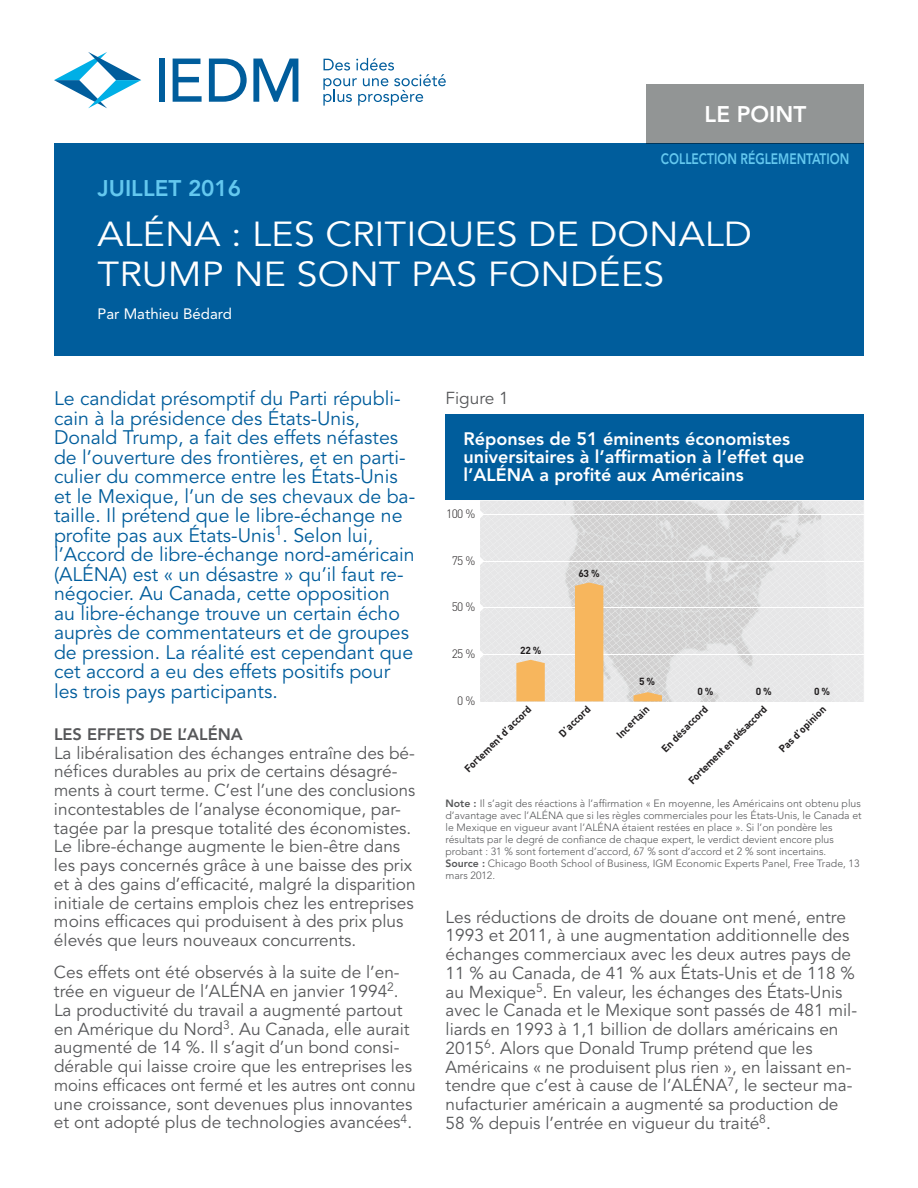
<style>
.page{position:relative;width:918px;height:1188px;background:#fff}
.page>*{position:absolute;margin:0;border:0;box-sizing:border-box;transform-origin:0 0}
.t1{font:34.5px/40.5px "Avenir LT Std";color:#fff;scale:1.1 1}
.t2{font:800 22.5px "Avenir LT Std";color:#64c8ef}
.t3{font:800 22.5px "Avenir LT Std";color:#fff}
.t4{font:19.5px/19.5px "Avenir LT Std";color:#005d9c}
.t5{font:800 18px/18px "Avenir LT Std";color:#fff}
.t6{font:17.25px/18.8px "Avenir LT Std";color:#57585a}
.t7{font:800 16.5px "Avenir LT Std";color:#57585a}
.t8{font:800 15px "Avenir LT Std";color:#64c8ef;scale:.8 1}
.t9{font:15px "Avenir LT Std";color:#fff}
.t10{font:300 12px "DIN";letter-spacing:-.05em;color:#201d1e}
.t11{font:300 10.5px/12px "Avenir LT Std";color:#57585a}
.t12{font:700 10.2px "DIN";color:#201d1e}
.s1{font-weight:800}
</style>
<div class="page">
<div style="left:54px;top:144px;width:810px;height:212px;background:#005d9c"></div>
<svg style="left:323px;top:58px;width:123px;height:48px"></svg>
<div style="left:159px;top:59px;width:6px;height:43px;background:#005d9c"></div>
<svg style="left:173px;top:59px;width:29px;height:43px"></svg>
<svg style="left:209px;top:59px;width:38px;height:43px"></svg>
<svg style="left:253px;top:59px;width:45px;height:43px"></svg>
<svg style="left:54px;top:52px;width:87px;height:56px"></svg>
<div style="left:647px;top:84px;width:217px;height:60px;background:#929595"></div>
<svg style="left:480px;top:501px;width:384px;height:201px;background:#e2ded9"></svg>
<div style="left:446px;top:414px;width:418px;height:86px;background:#005d9c"></div>
<h2 class="t3" style="left:705px;top:101px;width:103px">LE POINT</h2>
<p class="t8" style="left:661px;top:150px;width:237px">COLLECTION RÉGLEMENTATION</p>
<h2 class="t2" style="left:98px;top:175px;width:145px">JUILLET 2016</h2>
<h1 class="t1" style="left:98px;top:214px;width:596px">ALÉNA : LES CRITIQUES DE DONALD<br>TRUMP NE SONT PAS FONDÉES</h1>
<p class="t9" style="left:98px;top:305px;width:136px">Par Mathieu Bédard</p>
<p class="t4" style="left:54px;top:390px;width:363px">Le candidat présomptif du Parti républi&shy;cain à la présidence des États-Unis, Donald Trump, a fait des effets néfastes de l’ouverture des frontières, et en parti&shy;culier du commerce entre les États-Unis et le Mexique, l’un de ses chevaux de ba&shy;taille. Il prétend que le libre-échange ne profite pas aux États-Unis<sup>1</sup>. Selon lui, l’Accord de libre-échange nord-américain (ALÉNA) est « un désastre » qu’il faut re&shy;négocier. Au Canada, cette opposition au libre-échange trouve un certain écho auprès de commentateurs et de groupes de pression. La réalité est cependant que cet accord a eu des effets positifs pour les trois pays participants.</p>
<p class="t7" style="left:54px;top:724px;width:190px">LES EFFETS DE L’ALÉNA</p>
<p class="t6" style="left:54px;top:744px;width:363px">La libéralisation des échanges entraîne des bé&shy;néfices durables au prix de certains désagré&shy;ments à court terme. C’est l’une des conclusions incontestables de l’analyse économique, par&shy;tagée par la presque totalité des économistes.<br>Le libre-échange augmente le bien-être dans les pays concernés grâce à une baisse des prix et à des gains d’efficacité, malgré la disparition initiale de certains emplois chez les entreprises moins efficaces qui produisent à des prix plus élevés que leurs nouveaux concurrents.</p>
<p class="t6" style="left:54px;top:964px;width:363px">Ces effets ont été observés à la suite de l’en&shy;trée en vigueur de l’ALÉNA en janvier 1994<sup>2</sup>.<br>La productivité du travail a augmenté partout en Amérique du Nord<sup>3</sup>. Au Canada, elle aurait augmenté de 14 %. Il s’agit d’un bond consi&shy;dérable qui laisse croire que les entreprises les moins efficaces ont fermé et les autres ont connu une croissance, sont devenues plus innovantes et ont adopté plus de technologies avancées<sup>4</sup>.</p>
<p class="t6" style="left:446px;top:389px;width:65px">Figure 1</p>
<p class="t5" style="left:464px;top:430px;width:343px">Réponses de 51 éminents économistes universitaires à l’affirmation à l’effet que l’ALÉNA a profité aux Américains</p>
<p class="t10" style="left:446px;top:506px;width:31px">100 %</p>
<p class="t10" style="left:452px;top:553px;width:25px">75 %</p>
<p class="t10" style="left:452px;top:600px;width:25px">50 %</p>
<p class="t10" style="left:452px;top:646px;width:25px">25 %</p>
<p class="t10" style="left:457px;top:693px;width:19px">0 %</p>
<p class="t12" style="left:461px;top:766px;width:92px;rotate:-45deg">Fortement d’accord</p>
<p class="t12" style="left:520px;top:644px;width:23px">22 %</p>
<p class="t12" style="left:578px;top:567px;width:23px">63 %</p>
<p class="t12" style="left:639px;top:674px;width:17px">5 %</p>
<p class="t12" style="left:698px;top:685px;width:17px">0 %</p>
<p class="t12" style="left:756px;top:685px;width:17px">0%</p>
<p class="t12" style="left:814px;top:685px;width:17px">0%</p>
<p class="t12" style="left:556px;top:731px;width:41px;rotate:-45deg">D’accord</p>
<p class="t12" style="left:614px;top:732px;width:43px;rotate:-45deg">Incertain</p>
<p class="t12" style="left:658px;top:746px;width:63px;rotate:-45deg">En désaccord</p>
<p class="t12" style="left:685px;top:778px;width:108px;rotate:-45deg">Fortement en désaccord</p>
<p class="t12" style="left:776px;top:746px;width:63px;rotate:-45deg">Pas d’opinion</p>
<p class="t11" style="left:446px;top:798px;width:418px"><span class="s1">Note :</span> Il s’agit des réactions à l’affirmation « En moyenne, les Américains ont obtenu plus d’avantage avec l’ALÉNA que si les règles commerciales pour les États-Unis, le Canada et le Mexique en vigueur avant l’ALÉNA étaient restées en place ». Si l’on pondère les résultats par le degré de confiance de chaque expert, le verdict devient encore plus probant : 31 % sont fortement d’accord, 67 % sont d’accord et 2 % sont incertains.<br><span class="s1">Source :</span> Chicago Booth School of Business, IGM Economic Experts Panel, Free Trade, 13 mars 2012.</p>
<p class="t6" style="left:446px;top:908px;width:413px">Les réductions de droits de douane ont mené, entre 1993 et 2011, à une augmentation additionnelle des échanges commerciaux avec les deux autres pays de 11 % au Canada, de 41 % aux États-Unis et de 118 % au Mexique<sup>5</sup>. En valeur, les échanges des États-Unis avec le Canada et le Mexique sont passés de 481 mil&shy;liards en 1993 à 1,1 billion de dollars américains en 2015<sup>6</sup>. Alors que Donald Trump prétend que les Américains « ne produisent plus rien », en laissant en&shy;tendre que c’est à cause de l’ALÉNA<sup>7</sup>, le secteur ma&shy;nufacturier américain a augmenté sa production de 58 % depuis l’entrée en vigueur du traité<sup>8</sup>.</p>
</div>
